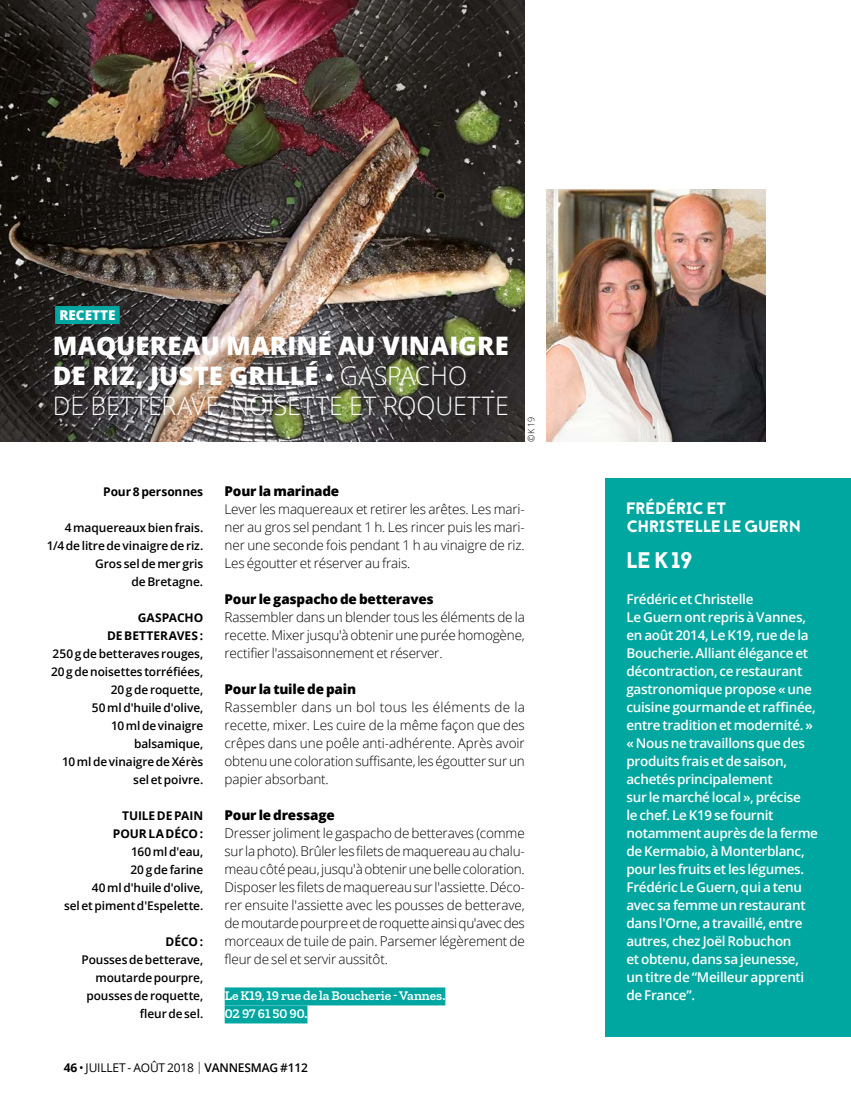
<style>
.page{position:relative;width:851px;height:1106px;background:#fff}
.page>*{position:absolute;margin:0;border:0;box-sizing:border-box;transform-origin:0 0}
.t1{font:800 25.5px/30px "Open Sans";letter-spacing:.005em;color:#fff}
.t2{font:22.5px "Jaapokki";color:#fff}
.t3{font:16.5px/18px "Jaapokki";letter-spacing:-.01em;color:#fff}
.t4{font:300 13.5px/18px "Open Sans";letter-spacing:-.015em;color:#000;text-align:justify}
.t5{font:600 13.5px/18px "Open Sans";letter-spacing:-.02em;color:#fff}
.t6{font:800 13.5px "Open Sans";letter-spacing:-.015em;color:#000}
.t7{font:600 13.5px/18px "Zilla Slab";color:#fff}
.t8{font:800 13.5px "Open Sans";color:#fff}
.t9{font:600 12px/18px "Open Sans";letter-spacing:-.005em;color:#000;text-align:right}
.t10{font:700 12px/18px "Open Sans";letter-spacing:-.005em;color:#000;text-align:right}
.t11{font:12px "Open Sans";letter-spacing:-.015em;color:#000}
.t12{font:300 9px "Open Sans";color:#000}
.s1{font-size:21px}
.s2{font-weight:300}
.s3{font-weight:700}
.s4{font-weight:600}
</style>
<div class="page">
<img style="left:0;top:0;width:524px;height:442px">
<div style="left:605px;top:478px;width:245px;height:558px;background:#00a7a0"></div>
<img style="left:546px;top:190px;width:219px;height:252px">
<div style="left:225px;top:987px;width:220px;height:18px;background:#00a7a0"></div>
<div style="left:225px;top:1005px;width:82px;height:18px;background:#00a7a0"></div>
<div style="left:55px;top:306px;width:65px;height:18px;background:#00a7a0"></div>
<p class="t8" style="left:59px;top:305px;width:58px">RECETTE</p>
<h1 class="t1" style="left:53px;top:330px;width:457px">MAQUEREAU MARINÉ AU VINAIGRE<br>DE RIZ, JUSTE GRILLÉ <span class="s1">•</span> <span class="s2">GASPACHO<br>DE BETTERAVE, NOISETTE ET ROQUETTE</span></h1>
<p class="t12" style="left:525px;top:442px;width:27px;rotate:-90deg">© K 19</p>
<p class="t10" style="left:103px;top:482px;width:101px">Pour 8 personnes</p>
<p class="t9" style="left:47px;top:518px;width:158px">4 maquereaux bien frais.<br>1/4 de litre de vinaigre de riz.<br>Gros sel de mer gris<br>de Bretagne.</p>
<p class="t10" style="left:107px;top:608px;width:98px">GASPACHO<br>DE BETTERAVES :</p>
<p class="t9" style="left:51px;top:644px;width:154px">250 g de betteraves rouges,<br>20 g de noisettes torréfiées,<br>20 g de roquette,<br>50 ml d'huile d'olive,<br>10 ml de vinaigre balsamique,<br>10 ml de vinaigre de Xérès sel et poivre.</p>
<p class="t10" style="left:113px;top:806px;width:92px">TUILE DE PAIN<br>POUR LA DÉCO :</p>
<p class="t9" style="left:64px;top:842px;width:141px">160 ml d'eau,<br>20 g de farine<br>40 ml d'huile d'olive,<br>sel et piment d'Espelette.</p>
<p class="t10" style="left:166px;top:932px;width:39px">DÉCO :</p>
<p class="t9" style="left:81px;top:950px;width:123px">Pousses de betterave, moutarde pourpre, pousses de roquette, fleur de sel.</p>
<p class="t6" style="left:224px;top:481px;width:116px">Pour la marinade</p>
<p class="t4" style="left:224px;top:500px;width:302px">Lever les maquereaux et retirer les arêtes. Les mari&shy;ner au gros sel pendant 1 h. Les rincer puis les mari&shy;ner une seconde fois pendant 1 h au vinaigre de riz.<br>Les égoutter et réserver au frais.</p>
<p class="t6" style="left:224px;top:589px;width:211px">Pour le gaspacho de betteraves</p>
<p class="t4" style="left:224px;top:608px;width:302px">Rassembler dans un blender tous les éléments de la recette. Mixer jusqu'à obtenir une purée homogène, rectifier l'assaisonnement et réserver.</p>
<p class="t6" style="left:224px;top:679px;width:133px">Pour la tuile de pain</p>
<p class="t4" style="left:224px;top:698px;width:302px">Rassembler dans un bol tous les éléments de la recette, mixer. Les cuire de la même façon que des crêpes dans une poêle anti-adhérente. Après avoir obtenu une coloration suffisante, les égoutter sur un papier absorbant.</p>
<p class="t6" style="left:224px;top:805px;width:112px">Pour le dressage</p>
<p class="t4" style="left:224px;top:824px;width:302px">Dresser joliment le gaspacho de betteraves (comme sur la photo). Brûler les filets de maquereau au chalu&shy;meau côté peau, jusqu'à obtenir une belle coloration.<br>Disposer les filets de maquereau sur l'assiette. Déco&shy;rer ensuite l'assiette avec les pousses de betterave, de moutarde pourpre et de roquette ainsi qu'avec des morceaux de tuile de pain. Parsemer légèrement de fleur de sel et servir aussitôt.</p>
<p class="t7" style="left:225px;top:986px;width:222px">Le K19, 19 rue de la Boucherie - Vannes.<br>02 97 61 50 90.</p>
<p class="t11" style="left:64px;top:1059px;width:246px"><span class="s3">46</span> • JUILLET - AOÛT 2018 <span class="s2">|</span> <span class="s4">VANNESMAG #112</span></p>
<p class="t3" style="left:626px;top:499px;width:175px">FRÉDÉRIC ET<br>CHRISTELLE LE GUERN</p>
<h2 class="t2" style="left:626px;top:544px;width:68px">LE K 19</h2>
<p class="t5" style="left:626px;top:590px;width:193px">Frédéric et Christelle<br>Le Guern ont repris à Vannes, en août 2014, Le K19, rue de la<br>Boucherie. Alliant élégance et décontraction, ce restaurant gastronomique propose « une cuisine gourmande et raffinée, entre tradition et modernité. » « Nous ne travaillons que des produits frais et de saison, achetés principalement<br>sur le marché local », précise<br>le chef. Le K19 se fournit notamment auprès de la ferme de Kermabio, à Monterblanc, pour les fruits et les légumes.<br>Frédéric Le Guern, qui a tenu avec sa femme un restaurant dans l'Orne, a travaillé, entre autres, chez Joël Robuchon<br>et obtenu, dans sa jeunesse, un titre de “Meilleur apprenti de France”.</p>
</div>
